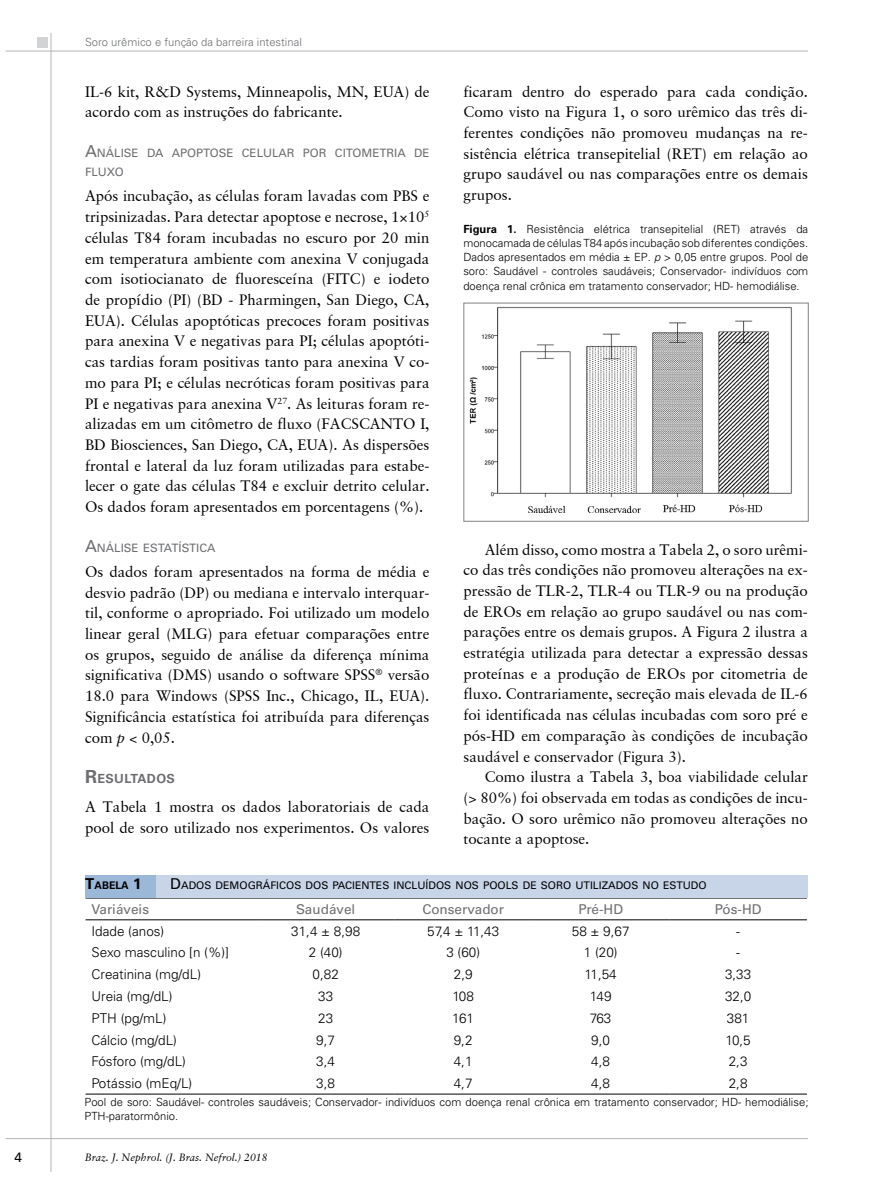
<style>
.page{position:relative;width:893px;height:1191px;background:#fff}
.page>*{position:absolute;margin:0;border:0;box-sizing:border-box;transform-origin:0 0}
.t1{font:15px/20.7px "Garamond Retrospective S Si";color:#000;text-align:justify}
.t2{font:300 13.5px "Univers LT Std";color:#000}
.t3{font:13.5px "Univers LT Std";color:#6d6e71}
.t4{font:13.5px "Univers LT Std";color:#000}
.t5{font:700 12.6px "Univers LT Std";letter-spacing:.03em;color:#6d6e71}
.t6{font:11.55px/19.2px "Univers LT Std";color:#6d6e71}
.t7{font:300 11.25px/14.2px "Univers LT Std";color:#000}
.t8{font:300 11.25px "Univers LT Std";color:#6d6e71}
.t9{font:10.5px "Univers LT Std";color:#000}
.t10{font:italic 10.5px "Garamond Retrospective S Si";color:#000}
.t11{font:700 10.5px "Univers LT Std";color:#000}
.s1{font-size:16.5px}
.s2{font-style:italic}
.s3{font-size:18px}
.s4{font-weight:700}
.s5{font-size:15px}
.s6{font-weight:400;font-size:15px}
</style>
<div class="page">
<div style="left:37px;top:37px;width:11px;height:11px;background:#d1d3d4"></div>
<hr style="left:6px;top:51px;width:802px;height:1px;background:#b1b4b6">
<hr style="left:51px;top:33px;width:1px;height:1138px;background:#b1b4b6">
<hr style="left:6px;top:1138px;width:802px;height:1px;background:#b1b4b6">
<hr style="left:86px;top:1093px;width:171px;height:1px;background:#000">
<hr style="left:257px;top:1093px;width:137px;height:1px;background:#000">
<hr style="left:394px;top:1093px;width:138px;height:1px;background:#000">
<hr style="left:532px;top:1093px;width:137px;height:1px;background:#000">
<hr style="left:669px;top:1093px;width:138px;height:1px;background:#000">
<hr style="left:86px;top:919px;width:171px;height:1px;background:#000">
<hr style="left:257px;top:919px;width:137px;height:1px;background:#000">
<hr style="left:394px;top:919px;width:138px;height:1px;background:#000">
<hr style="left:532px;top:919px;width:137px;height:1px;background:#000">
<hr style="left:669px;top:919px;width:138px;height:1px;background:#000">
<div style="left:85px;top:875px;width:723px;height:23px;background:#c8d5e8"></div>
<div style="left:85px;top:875px;width:71px;height:23px;background:#9cb8d8"></div>
<img style="left:469px;top:307px;width:323px;height:206px">
<div style="left:463px;top:303px;width:346px;height:218px;border:1px solid #808285"></div>
<p class="t4" style="left:14px;top:1149px;width:9px">4</p>
<p class="t8" style="left:85px;top:36px;width:218px">Soro urêmico e função da barreira intestinal</p>
<p class="t1" style="left:85px;top:81px;width:346px">IL-6 kit, R&amp;D Systems, Minneapolis, MN, EUA) de acordo com as instruções do fabricante.</p>
<p class="t6" style="left:85px;top:144px;width:346px"><span class="s1">A</span>NÁLISE DA APOPTOSE CELULAR POR CITOMETRIA DE<br>FLUXO</p>
<p class="t1" style="left:85px;top:186px;width:346px">Após incubação, as células foram lavadas com PBS e tripsinizadas. Para detectar apoptose e necrose, 1×10<sup>5 </sup>células T84 foram incubadas no escuro por 20 min em temperatura ambiente com anexina V conjugada com isotiocianato de fluoresceína (FITC) e iodeto de propídio (PI) (BD - Pharmingen, San Diego, CA, EUA). Células apoptóticas precoces foram positivas para anexina V e negativas para PI; células apoptóti&shy;cas tardias foram positivas tanto para anexina V co&shy;mo para PI; e células necróticas foram positivas para PI e negativas para anexina V<sup>27</sup>. As leituras foram re&shy;alizadas em um citômetro de fluxo (FACSCANTO I, BD Biosciences, San Diego, CA, EUA). As dispersões frontal e lateral da luz foram utilizadas para estabe&shy;lecer o gate das células T84 e excluir detrito celular.<br>Os dados foram apresentados em porcentagens (%).</p>
<p class="t6" style="left:85px;top:538px;width:132px"><span class="s1">A</span>NÁLISE ESTATÍSTICA</p>
<p class="t1" style="left:85px;top:561px;width:346px">Os dados foram apresentados na forma de média e desvio padrão (DP) ou mediana e intervalo interquar&shy;til, conforme o apropriado. Foi utilizado um modelo linear geral (MLG) para efetuar comparações entre os grupos, seguido de análise da diferença mínima significativa (DMS) usando o software SPSS<sup>®</sup> versão 18.0 para Windows (SPSS Inc., Chicago, IL, EUA).<br>Significância estatística foi atribuída para diferenças com <span class="s2">p</span> &lt; 0,05.</p>
<p class="t5" style="left:85px;top:771px;width:91px"><span class="s3">R</span>ESULTADOS</p>
<p class="t1" style="left:85px;top:796px;width:346px">A Tabela 1 mostra os dados laboratoriais de cada pool de soro utilizado nos experimentos. Os valores</p>
<p class="t1" style="left:463px;top:81px;width:346px">ficaram dentro do esperado para cada condição.<br>Como visto na Figura 1, o soro urêmico das três di&shy;ferentes condições não promoveu mudanças na re&shy;sistência elétrica transepitelial (RET) em relação ao grupo saudável ou nas comparações entre os demais grupos.</p>
<p class="t7" style="left:463px;top:221px;width:346px;text-align:justify"><span class="s4">Figura 1.</span> Resistência elétrica transepitelial (RET) através da monocamada de células T84 após incubação sob diferentes condições.<br>Dados apresentados em média ± EP. <span class="s2">p</span> &gt; 0,05 entre grupos. Pool de soro: Saudável - controles saudáveis; Conservador- indivíduos com doença renal crônica em tratamento conservador; HD- hemodiálise.</p>
<p class="t1" style="left:463px;top:539px;width:346px;text-indent:21px">Além disso, como mostra a Tabela 2, o soro urêmi&shy;co das três condições não promoveu alterações na ex&shy;pressão de TLR-2, TLR-4 ou TLR-9 ou na produção de EROs em relação ao grupo saudável ou nas com&shy;parações entre os demais grupos. A Figura 2 ilustra a estratégia utilizada para detectar a expressão dessas proteínas e a produção de EROs por citometria de fluxo. Contrariamente, secreção mais elevada de IL-6 foi identificada nas células incubadas com soro pré e pós-HD em comparação às condições de incubação saudável e conservador (Figura 3).</p>
<p class="t1" style="left:463px;top:766px;width:346px;text-indent:21px">Como ilustra a Tabela 3, boa viabilidade celular (&gt; 80%) foi observada em todas as condições de incu&shy;bação. O soro urêmico não promoveu alterações no tocante a apoptose.</p>
<p class="t11" style="left:85px;top:879px;width:77px"><span class="s5">T</span>ABELA <span class="s5">1</span> <span class="s6">D</span></p>
<p class="t9" style="left:181px;top:879px;width:527px">ADOS DEMOGRÁFICOS DOS PACIENTES INCLUÍDOS NOS POOLS DE SORO UTILIZADOS NO ESTUDO</p>
<p class="t3" style="left:92px;top:901px;width:59px">Variáveis</p>
<p class="t3" style="left:296px;top:901px;width:61px">Saudável</p>
<p class="t3" style="left:422px;top:901px;width:83px">Conservador</p>
<p class="t3" style="left:578px;top:901px;width:46px">Pré-HD</p>
<p class="t3" style="left:715px;top:901px;width:48px">Pós-HD</p>
<p class="t2" style="left:92px;top:922px;width:74px">Idade (anos)</p>
<p class="t2" style="left:291px;top:922px;width:70px">31,4 ± 8,98</p>
<p class="t2" style="left:427px;top:922px;width:74px">57,4 ± 11,43</p>
<p class="t2" style="left:572px;top:922px;width:59px">58 ± 9,67</p>
<p class="t2" style="left:736px;top:922px;width:5px">-</p>
<p class="t2" style="left:92px;top:944px;width:139px">Sexo masculino [n (%)]</p>
<p class="t2" style="left:309px;top:944px;width:35px">2 (40)</p>
<p class="t2" style="left:446px;top:944px;width:35px">3 (60)</p>
<p class="t2" style="left:584px;top:944px;width:35px">1 (20)</p>
<p class="t2" style="left:736px;top:944px;width:5px">-</p>
<p class="t2" style="left:92px;top:966px;width:111px">Creatinina (mg/dL)</p>
<p class="t2" style="left:313px;top:966px;width:28px">0,82</p>
<p class="t2" style="left:454px;top:966px;width:20px">2,9</p>
<p class="t2" style="left:585px;top:966px;width:34px">11,54</p>
<p class="t2" style="left:725px;top:966px;width:28px">3,33</p>
<p class="t2" style="left:92px;top:988px;width:83px">Ureia (mg/dL)</p>
<p class="t2" style="left:318px;top:988px;width:17px">33</p>
<p class="t2" style="left:452px;top:988px;width:23px">108</p>
<p class="t2" style="left:590px;top:988px;width:23px">149</p>
<p class="t2" style="left:725px;top:988px;width:28px">32,0</p>
<p class="t2" style="left:92px;top:1009px;width:77px">PTH (pg/mL)</p>
<p class="t2" style="left:318px;top:1009px;width:17px">23</p>
<p class="t2" style="left:452px;top:1009px;width:23px">161</p>
<p class="t2" style="left:590px;top:1009px;width:23px">763</p>
<p class="t2" style="left:727px;top:1009px;width:24px">381</p>
<p class="t2" style="left:91px;top:1031px;width:87px">Cálcio (mg/dL)</p>
<p class="t2" style="left:316px;top:1031px;width:20px">9,7</p>
<p class="t2" style="left:454px;top:1031px;width:20px">9,2</p>
<p class="t2" style="left:591px;top:1031px;width:20px">9,0</p>
<p class="t2" style="left:725px;top:1031px;width:27px">10,5</p>
<p class="t2" style="left:91px;top:1053px;width:96px">Fósforo (mg/dL)</p>
<p class="t2" style="left:316px;top:1053px;width:20px">3,4</p>
<p class="t2" style="left:454px;top:1053px;width:20px">4,1</p>
<p class="t2" style="left:591px;top:1053px;width:20px">4,8</p>
<p class="t2" style="left:729px;top:1053px;width:20px">2,3</p>
<p class="t2" style="left:91px;top:1075px;width:102px">Potássio (mEq/L)</p>
<p class="t2" style="left:316px;top:1075px;width:20px">3,8</p>
<p class="t2" style="left:454px;top:1075px;width:20px">4,7</p>
<p class="t2" style="left:591px;top:1075px;width:20px">4,8</p>
<p class="t2" style="left:729px;top:1075px;width:20px">2,8</p>
<p class="t7" style="left:84px;top:1094px;width:725px">Pool de soro: Saudável- controles saudáveis; Conservador- indivíduos com doença renal crônica em tratamento conservador; HD- hemodiálise;<br>PTH-paratormônio.</p>
<p class="t10" style="left:85px;top:1151px;width:184px">Braz. J. Nephrol. (J. Bras. Nefrol.) 2018</p>
</div>
